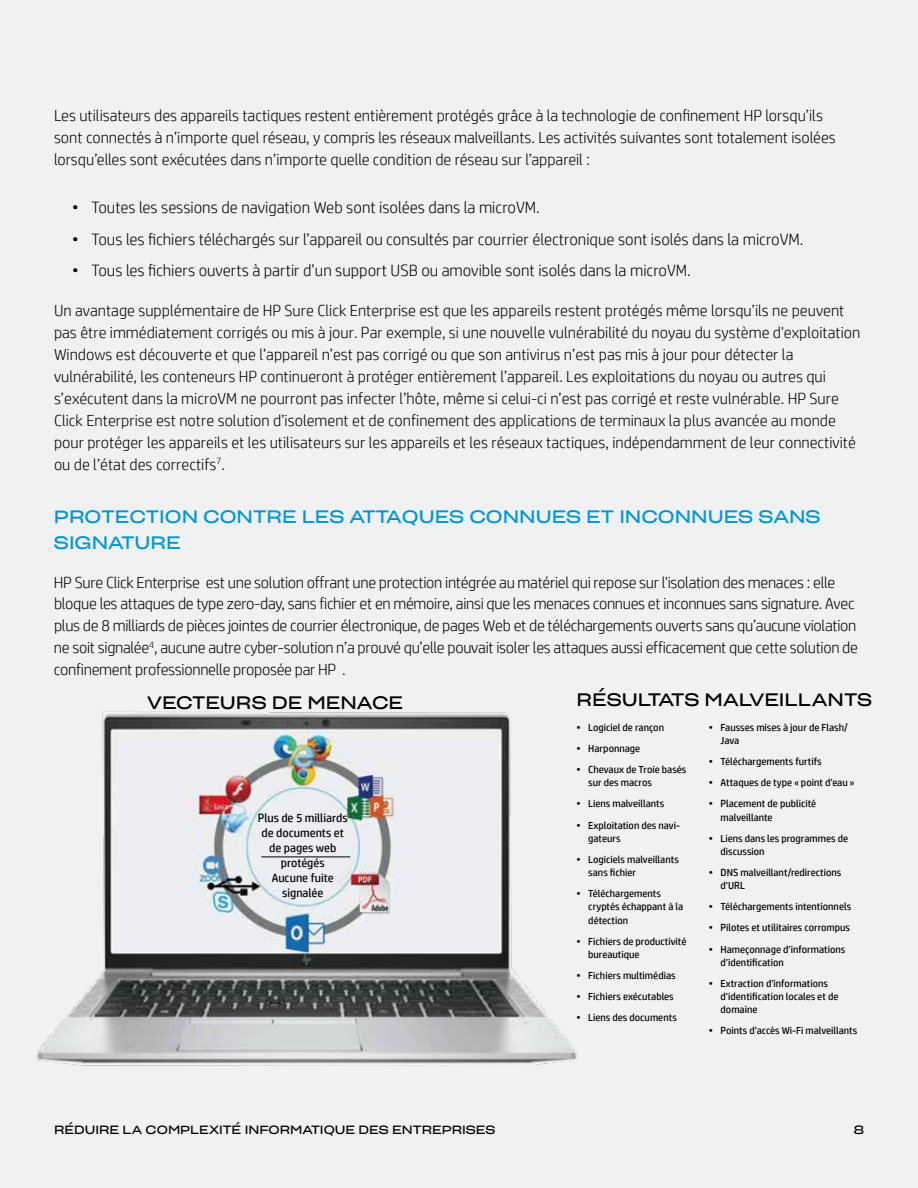
<style>
.page{position:relative;width:918px;height:1188px;background:#eff1f3}
.page>*{position:absolute;margin:0;border:0;box-sizing:border-box;transform-origin:0 0}
.t1{font:17.55px/26.4px "Sharp Grotesk Book 25";color:#0096d6}
.t2{font:17.55px "Sharp Grotesk Book 25";color:#000}
.t3{font:300 16.5px "HP Simplified";color:#000}
.t4{font:300 16.05px/21.9px "HP Simplified";color:#000}
.t5{font:300 16.05px/21.9px "HP Simplified";letter-spacing:-.02em;color:#000}
.t6{font:12px/15px "HP Simplified";color:#000;text-align:center}
.t7{font:11.7px "Sharp Grotesk Book 25";color:#000}
.t8{font:10.2px/13.2px "HP Simplified";color:#000}
</style>
<div class="page">
<img style="left:36px;top:711px;width:543px;height:355px">
<hr style="left:261px;top:857px;width:89px;height:1px;background:#000">
<p class="t4" style="left:54px;top:104px;width:783px">Les utilisateurs des appareils tactiques restent entièrement protégés grâce à la technologie de confinement HP lorsqu’ils sont connectés à n’importe quel réseau, y compris les réseaux malveillants. Les activités suivantes sont totalement isolées lorsqu’elles sont exécutées dans n’importe quelle condition de réseau sur l’appareil :</p>
<p class="t3" style="left:72px;top:196px;width:469px">• Toutes les sessions de navigation Web sont isolées dans la microVM.</p>
<p class="t3" style="left:72px;top:228px;width:733px">• Tous les fichiers téléchargés sur l’appareil ou consultés par courrier électronique sont isolés dans la microVM.</p>
<p class="t3" style="left:72px;top:260px;width:620px">• Tous les fichiers ouverts à partir d’un support USB ou amovible sont isolés dans la microVM.</p>
<p class="t4" style="left:54px;top:299px;width:808px">Un avantage supplémentaire de HP Sure Click Enterprise est que les appareils restent protégés même lorsqu’ils ne peuvent pas être immédiatement corrigés ou mis à jour. Par exemple, si une nouvelle vulnérabilité du noyau du système d'exploitation Windows est découverte et que l’appareil n’est pas corrigé ou que son antivirus n’est pas mis à jour pour détecter la vulnérabilité, les conteneurs HP continueront à protéger entièrement l’appareil. Les exploitations du noyau ou autres qui s’exécutent dans la microVM ne pourront pas infecter l’hôte, même si celui-ci n’est pas corrigé et reste vulnérable. HP Sure Click Enterprise est notre solution d’isolement et de confinement des applications de terminaux la plus avancée au monde pour protéger les appareils et les utilisateurs sur les appareils et les réseaux tactiques, indépendamment de leur connectivité ou de l’état des correctifs<sup>7</sup>.</p>
<p class="t1" style="left:54px;top:502px;width:768px">PROTECTION CONTRE LES ATTAQUES CONNUES ET INCONNUES SANS<br>SIGNATURE</p>
<p class="t5" style="left:54px;top:571px;width:806px">HP Sure Click Enterprise est une solution offrant une protection intégrée au matériel qui repose sur l'isolation des menaces : elle bloque les attaques de type zero-day, sans fichier et en mémoire, ainsi que les menaces connues et inconnues sans signature. Avec plus de 8 milliards de pièces jointes de courrier électronique, de pages Web et de téléchargements ouverts sans qu’aucune violation ne soit signalée<sup>4</sup>, aucune autre cyber-solution n’a prouvé qu’elle pouvait isoler les attaques aussi efficacement que cette solution de confinement professionnelle proposée par HP .</p>
<p class="t2" style="left:147px;top:687px;width:257px">VECTEURS DE MENACE</p>
<p class="t2" style="left:577px;top:684px;width:297px">RÉSULTATS MALVEILLANTS</p>
<p class="t8" style="left:577px;top:721px;width:89px">• Logiciel de rançon</p>
<p class="t8" style="left:577px;top:742px;width:65px">• Harponnage</p>
<p class="t8" style="left:588px;top:763px;width:100px;text-indent:-12px">• Chevaux de Troie basés sur des macros</p>
<p class="t8" style="left:577px;top:797px;width:89px">• Liens malveillants</p>
<p class="t8" style="left:588px;top:818px;width:93px;text-indent:-12px">• Exploitation des navi&shy;gateurs</p>
<p class="t8" style="left:588px;top:853px;width:92px;text-indent:-12px">• Logiciels malveillants sans fichier</p>
<p class="t8" style="left:588px;top:887px;width:96px;text-indent:-12px">• Téléchargements cryptés échappant à la détection</p>
<p class="t8" style="left:588px;top:934px;width:100px;text-indent:-12px">• Fichiers de productivité bureautique</p>
<p class="t8" style="left:577px;top:969px;width:101px">• Fichiers multimédias</p>
<p class="t8" style="left:577px;top:990px;width:99px">• Fichiers exécutables</p>
<p class="t8" style="left:577px;top:1011px;width:102px">• Liens des documents</p>
<p class="t8" style="left:721px;top:721px;width:129px;text-indent:-12px">• Fausses mises à jour de Flash/<br>Java</p>
<p class="t8" style="left:709px;top:755px;width:114px">• Téléchargements furtifs</p>
<p class="t8" style="left:709px;top:776px;width:147px">• Attaques de type « point d’eau »</p>
<p class="t8" style="left:721px;top:797px;width:97px;text-indent:-12px">• Placement de publicité malveillante</p>
<p class="t8" style="left:721px;top:831px;width:129px;text-indent:-12px">• Liens dans les programmes de discussion</p>
<p class="t8" style="left:721px;top:866px;width:122px;text-indent:-12px">• DNS malveillant/redirections d’URL</p>
<p class="t8" style="left:709px;top:900px;width:144px">• Téléchargements intentionnels</p>
<p class="t8" style="left:709px;top:921px;width:143px">• Pilotes et utilitaires corrompus</p>
<p class="t8" style="left:721px;top:942px;width:126px;text-indent:-12px">• Hameçonnage d’informations d’identification</p>
<p class="t8" style="left:721px;top:977px;width:119px;text-indent:-12px">• Extraction d’informations d’identification locales et de domaine</p>
<p class="t8" style="left:709px;top:1024px;width:150px">• Points d’accès Wi-Fi malveillants</p>
<p class="t6" style="left:258px;top:810px;width:91px">Plus de 5 milliards de documents et de pages web protégés<br>Aucune fuite signalée</p>
<p class="t7" style="left:54px;top:1120px;width:443px">RÉDUIRE LA COMPLEXITÉ INFORMATIQUE DES ENTREPRISES</p>
<p class="t7" style="left:854px;top:1120px;width:12px">8</p>
</div>
